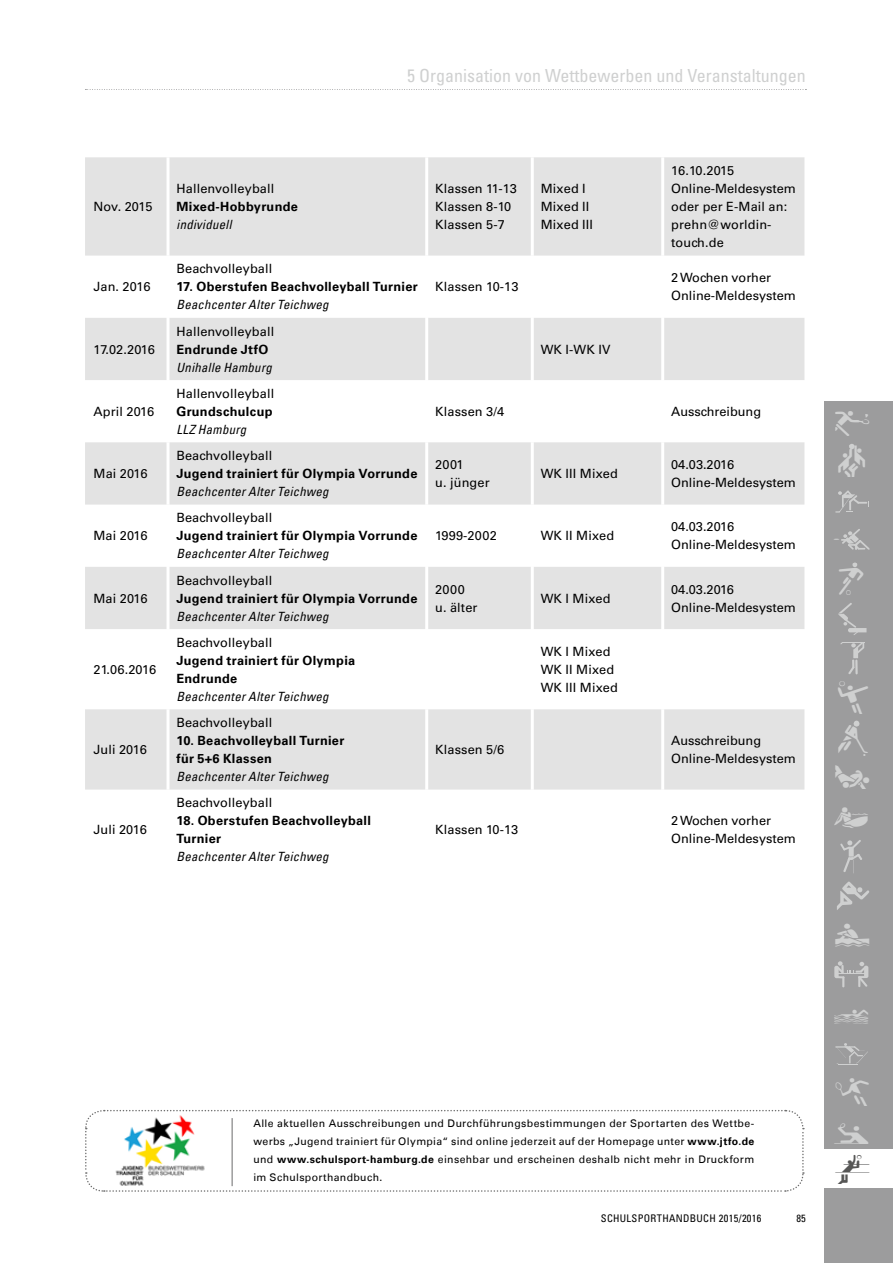
<style>
.page{position:relative;width:893px;height:1263px;background:#fff}
.page>*{position:absolute;margin:0;border:0;box-sizing:border-box;transform-origin:0 0}
.t1{font:40.35px "Olympicons";color:#cfd0d0;scale:1.08 1}
.t2{font:36.75px "Olympicons";color:#cfd0d0;scale:1.08 1}
.t3{font:condensed 18px "Univers LT";color:#cfd0d0}
.t4{font:12.75px/18px "Univers LT Std";letter-spacing:.01em;color:#000}
.t5{font:700 12.75px/18px "Univers LT";letter-spacing:.025em;color:#000}
.t6{font:italic condensed 12.75px "Univers LT";letter-spacing:.02em;color:#000}
.t7{font:10.5px/18px "Univers LT";letter-spacing:.035em;color:#000;text-align:justify}
.t8{font:condensed 10.5px "Univers LT";letter-spacing:.03em;color:#000}
.s1{font-weight:700}
</style>
<div class="page">
<svg style="left:85px;top:89px;width:721px;height:1px"></svg>
<div style="left:825px;top:402px;width:68px;height:861px;background:#9c9c9d"></div>
<div style="left:834px;top:966px;width:5px;height:12px;background:#bdbdbe;border-radius:2px"></div>
<hr style="left:864px;top:966px;width:4px;height:12px;background:#cfd0d0;border-radius:2px">
<svg style="left:835px;top:961px;width:32px;height:26px"></svg>
<svg style="left:835px;top:1043px;width:33px;height:22px"></svg>
<svg style="left:835px;top:490px;width:34px;height:23px"></svg>
<svg style="left:840px;top:642px;width:24px;height:32px"></svg>
<svg style="left:838px;top:603px;width:28px;height:32px"></svg>
<svg style="left:834px;top:529px;width:36px;height:21px"></svg>
<svg style="left:837px;top:881px;width:32px;height:29px"></svg>
<svg style="left:840px;top:840px;width:22px;height:33px"></svg>
<svg style="left:85px;top:157px;width:719px;height:632px;fill:#e3e3e3"></svg>
<hr style="left:166px;top:157px;width:3px;height:99px;background:#fff">
<hr style="left:425px;top:157px;width:3px;height:99px;background:#fff">
<hr style="left:531px;top:157px;width:3px;height:99px;background:#fff">
<hr style="left:661px;top:157px;width:3px;height:99px;background:#fff">
<hr style="left:166px;top:256px;width:3px;height:62px;background:#fff">
<hr style="left:425px;top:256px;width:3px;height:62px;background:#fff">
<hr style="left:531px;top:256px;width:3px;height:62px;background:#fff">
<hr style="left:661px;top:256px;width:3px;height:62px;background:#fff">
<hr style="left:166px;top:318px;width:3px;height:62px;background:#fff">
<hr style="left:425px;top:318px;width:3px;height:62px;background:#fff">
<hr style="left:531px;top:318px;width:3px;height:62px;background:#fff">
<hr style="left:661px;top:318px;width:3px;height:62px;background:#fff">
<hr style="left:166px;top:380px;width:3px;height:62px;background:#fff">
<hr style="left:425px;top:380px;width:3px;height:62px;background:#fff">
<hr style="left:531px;top:380px;width:3px;height:62px;background:#fff">
<hr style="left:661px;top:380px;width:3px;height:62px;background:#fff">
<hr style="left:166px;top:442px;width:3px;height:63px;background:#fff">
<hr style="left:425px;top:442px;width:3px;height:63px;background:#fff">
<hr style="left:531px;top:442px;width:3px;height:63px;background:#fff">
<hr style="left:661px;top:442px;width:3px;height:63px;background:#fff">
<hr style="left:166px;top:505px;width:3px;height:62px;background:#fff">
<hr style="left:425px;top:505px;width:3px;height:62px;background:#fff">
<hr style="left:531px;top:505px;width:3px;height:62px;background:#fff">
<hr style="left:661px;top:505px;width:3px;height:62px;background:#fff">
<hr style="left:166px;top:567px;width:3px;height:62px;background:#fff">
<hr style="left:425px;top:567px;width:3px;height:62px;background:#fff">
<hr style="left:531px;top:567px;width:3px;height:62px;background:#fff">
<hr style="left:661px;top:567px;width:3px;height:62px;background:#fff">
<hr style="left:166px;top:629px;width:3px;height:80px;background:#fff">
<hr style="left:425px;top:629px;width:3px;height:80px;background:#fff">
<hr style="left:531px;top:629px;width:3px;height:80px;background:#fff">
<hr style="left:661px;top:629px;width:3px;height:80px;background:#fff">
<hr style="left:166px;top:709px;width:3px;height:80px;background:#fff">
<hr style="left:425px;top:709px;width:3px;height:80px;background:#fff">
<hr style="left:531px;top:709px;width:3px;height:80px;background:#fff">
<hr style="left:661px;top:709px;width:3px;height:80px;background:#fff">
<svg style="left:85px;top:1109px;width:719px;height:83px"></svg>
<hr style="left:231px;top:1118px;width:2px;height:68px;background:#9c9c9d">
<div style="left:815px;top:1149px;width:78px;height:38px;background:#fff"></div>
<svg style="left:849px;top:444px;width:6px;height:5px"></svg>
<svg style="left:853px;top:721px;width:7px;height:6px"></svg>
<svg style="left:852px;top:562px;width:5px;height:5px"></svg>
<h3 class="t3" style="left:407px;top:65px;width:400px">5 O rganisation von Wettbewerben und Veranstaltungen</h3>
<p class="t4" style="left:94px;top:198px;width:61px">Nov. 2015</p>
<p class="t4" style="left:94px;top:278px;width:58px">Jan. 2016</p>
<p class="t4" style="left:94px;top:340px;width:63px">17.02.2016</p>
<p class="t4" style="left:94px;top:402px;width:62px">April 2016</p>
<p class="t4" style="left:94px;top:465px;width:56px">Mai 2016</p>
<p class="t4" style="left:93px;top:527px;width:56px">Mai 2016</p>
<p class="t4" style="left:93px;top:589px;width:56px">Mai 2016</p>
<p class="t4" style="left:93px;top:660px;width:64px">21.06.2016</p>
<p class="t4" style="left:93px;top:741px;width:55px">Juli 2016</p>
<p class="t4" style="left:93px;top:821px;width:55px">Juli 2016</p>
<p class="t4" style="left:176px;top:180px;width:99px">Hallenvolleyball</p>
<p class="t5" style="left:176px;top:198px;width:123px">Mixed-Hobbyrunde</p>
<p class="t6" style="left:176px;top:216px;width:56px">individuell</p>
<p class="t4" style="left:176px;top:260px;width:97px">Beachvolleyball</p>
<p class="t5" style="left:176px;top:278px;width:243px">17. Oberstufen Beachvolleyball Turnier</p>
<p class="t6" style="left:176px;top:297px;width:154px">Beachcenter Alter Teichweg</p>
<p class="t4" style="left:176px;top:322px;width:99px">Hallenvolleyball</p>
<p class="t5" style="left:176px;top:340px;width:93px">Endrunde JtfO</p>
<p class="t6" style="left:176px;top:359px;width:97px">Unihalle Hamburg</p>
<p class="t4" style="left:176px;top:384px;width:99px">Hallenvolleyball</p>
<p class="t5" style="left:176px;top:402px;width:98px">Grundschulcup</p>
<p class="t6" style="left:176px;top:421px;width:71px">LLZ Hamburg</p>
<p class="t4" style="left:176px;top:447px;width:97px">Beachvolleyball</p>
<p class="t5" style="left:176px;top:465px;width:242px">Jugend trainiert für Olympia Vorrunde</p>
<p class="t6" style="left:176px;top:483px;width:154px">Beachcenter Alter Teichweg</p>
<p class="t4" style="left:176px;top:509px;width:97px">Beachvolleyball</p>
<p class="t5" style="left:176px;top:527px;width:242px">Jugend trainiert für Olympia Vorrunde</p>
<p class="t6" style="left:176px;top:546px;width:154px">Beachcenter Alter Teichweg</p>
<p class="t4" style="left:176px;top:571px;width:97px">Beachvolleyball</p>
<p class="t5" style="left:176px;top:589px;width:242px">Jugend trainiert für Olympia Vorrunde</p>
<p class="t6" style="left:176px;top:608px;width:154px">Beachcenter Alter Teichweg</p>
<p class="t4" style="left:176px;top:633px;width:97px">Beachvolleyball</p>
<p class="t5" style="left:176px;top:651px;width:180px">Jugend trainiert für Olympia<br>Endrunde</p>
<p class="t6" style="left:176px;top:688px;width:154px">Beachcenter Alter Teichweg</p>
<p class="t4" style="left:176px;top:714px;width:97px">Beachvolleyball</p>
<p class="t5" style="left:176px;top:732px;width:169px">10. Beachvolleyball Turnier für 5+6 Klassen</p>
<p class="t6" style="left:176px;top:768px;width:154px">Beachcenter Alter Teichweg</p>
<p class="t4" style="left:176px;top:794px;width:97px">Beachvolleyball</p>
<p class="t5" style="left:176px;top:812px;width:196px">18. Oberstufen Beachvolleyball<br>Turnier</p>
<p class="t6" style="left:176px;top:849px;width:154px">Beachcenter Alter Teichweg</p>
<p class="t4" style="left:435px;top:180px;width:83px">Klassen 11-13<br>Klassen 8-10<br>Klassen 5-7</p>
<p class="t4" style="left:541px;top:180px;width:54px">Mixed I<br>Mixed II<br>Mixed III</p>
<p class="t4" style="left:671px;top:162px;width:126px">16.10.2015<br>Online-Meldesystem oder per E-Mail an: prehn@worldin&shy;touch.de</p>
<p class="t4" style="left:435px;top:278px;width:85px">Klassen 10-13</p>
<p class="t4" style="left:671px;top:269px;width:126px">2 Wochen vorher<br>Online-Meldesystem</p>
<p class="t4" style="left:541px;top:340px;width:71px">WK I-WK IV</p>
<p class="t4" style="left:435px;top:402px;width:70px">Klassen 3/4</p>
<p class="t4" style="left:671px;top:402px;width:92px">Ausschreibung</p>
<p class="t4" style="left:435px;top:456px;width:56px">2001<br>u. jünger</p>
<p class="t4" style="left:541px;top:465px;width:79px">WK III Mixed</p>
<p class="t4" style="left:671px;top:456px;width:126px">04.03.2016<br>Online-Meldesystem</p>
<p class="t4" style="left:435px;top:527px;width:63px">1999-2002</p>
<p class="t4" style="left:541px;top:527px;width:75px">WK II Mixed</p>
<p class="t4" style="left:671px;top:518px;width:126px">04.03.2016<br>Online-Meldesystem</p>
<p class="t4" style="left:435px;top:580px;width:44px">2000 u. älter</p>
<p class="t4" style="left:541px;top:589px;width:71px">WK I Mixed</p>
<p class="t4" style="left:671px;top:580px;width:126px">04.03.2016<br>Online-Meldesystem</p>
<p class="t4" style="left:541px;top:642px;width:79px">WK I Mixed<br>WK II Mixed<br>WK III Mixed</p>
<p class="t4" style="left:435px;top:741px;width:70px">Klassen 5/6</p>
<p class="t4" style="left:671px;top:732px;width:126px">Ausschreibung<br>Online-Meldesystem</p>
<p class="t4" style="left:435px;top:821px;width:85px">Klassen 10-13</p>
<p class="t4" style="left:671px;top:812px;width:126px">2 Wochen vorher<br>Online-Meldesystem</p>
<h1 class="t1" style="left:838px;top:677px;width:30px">■</h1>
<h2 class="t2" style="left:835px;top:912px;width:33px">●</h2>
<p class="t7" style="left:253px;top:1114px;width:502px">Alle aktuellen Ausschreibungen und Durchführungsbestimmungen der Sportarten des Wettbe&shy;werbs „Jugend trainiert für Olympia“ sind online jederzeit auf der Homepage unter <span class="s1">www.jtfo.de </span>und <span class="s1">www.schulsport-hamburg.de</span> einsehbar und erscheinen deshalb nicht mehr in Druckform im Schulsporthandbuch.</p>
<p class="t8" style="left:601px;top:1212px;width:162px">Schulsporthandbuch 2015/2016</p>
<p class="t8" style="left:796px;top:1212px;width:11px">85</p>
</div>
